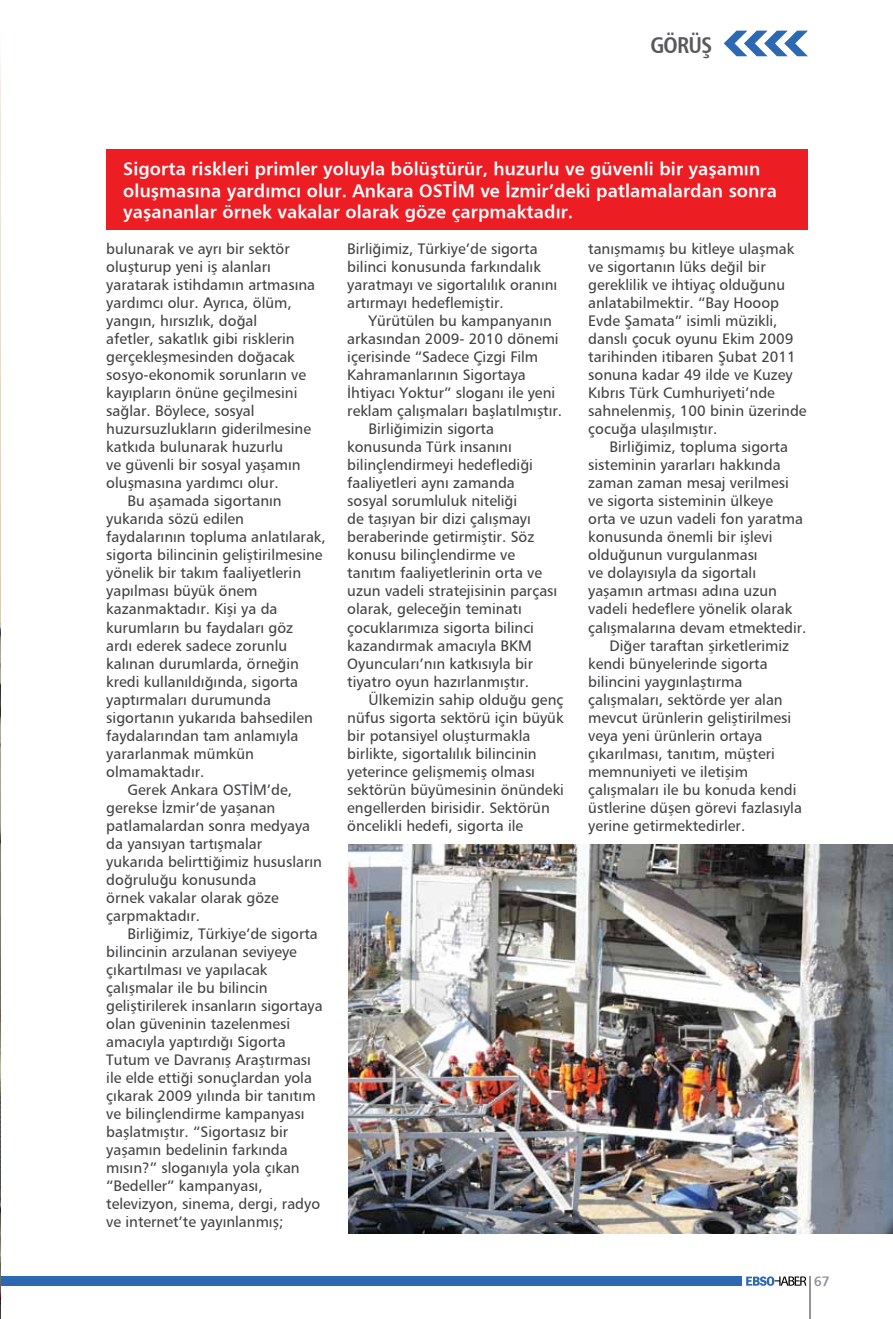
<style>
.page{position:relative;width:893px;height:1319px;background:#fff}
.page>*{position:absolute;margin:0;border:0;box-sizing:border-box;transform-origin:0 0}
.t1{font:700 condensed 22.5px "Frutiger";letter-spacing:-.03em;color:#58595b}
.t2{font:700 18px/21.6px "Frutiger";letter-spacing:.005em;color:#fff}
.t3{font:15px/18px "Frutiger Roman";color:#414042}
.t4{font:700 13.5px "Frutiger";color:#939598}
</style>
<div class="page">
<svg style="left:746px;top:1276px;width:60px;height:9px"></svg>
<div style="left:0;top:1276px;width:742px;height:9px;background:#2d68b2"></div>
<hr style="left:809px;top:1276px;width:2px;height:42px;background:#939598">
<svg style="left:724px;top:31px;width:84px;height:25px"></svg>
<img style="left:0;top:58px;width:1px;height:1260px">
<div style="left:106px;top:149px;width:702px;height:81px;background:#ed1d24"></div>
<img style="left:349px;top:844px;width:544px;height:389px">
<h1 class="t1" style="left:650px;top:31px;width:63px">GÖRÜŞ</h1>
<p class="t2" style="left:123px;top:158px;width:655px">Sigorta riskleri primler yoluyla bölüştürür, huzurlu ve güvenli bir yaşamın oluşmasına yardımcı olur. Ankara OSTİM ve İzmir’deki patlamalardan sonra yaşananlar örnek vakalar olarak göze çarpmaktadır.</p>
<p class="t3" style="left:106px;top:240px;width:185px">bulunarak ve ayrı bir sektör</p>
<p class="t3" style="left:106px;top:258px;width:166px">oluşturup yeni iş alanları</p>
<p class="t3" style="left:106px;top:276px;width:210px">yaratarak istihdamın artmasına</p>
<p class="t3" style="left:106px;top:294px;width:187px">yardımcı olur. Ayrıca, ölüm,</p>
<p class="t3" style="left:106px;top:312px;width:152px">yangın, hırsızlık, doğal</p>
<p class="t3" style="left:106px;top:330px;width:190px">afetler, sakatlık gibi risklerin</p>
<p class="t3" style="left:106px;top:348px;width:190px">gerçekleşmesinden doğacak</p>
<p class="t3" style="left:106px;top:366px;width:201px">sosyo-ekonomik sorunların ve</p>
<p class="t3" style="left:106px;top:384px;width:193px">kayıpların önüne geçilmesini</p>
<p class="t3" style="left:106px;top:402px;width:150px">sağlar. Böylece, sosyal</p>
<p class="t3" style="left:106px;top:420px;width:206px">huzursuzlukların giderilmesine</p>
<p class="t3" style="left:106px;top:438px;width:178px">katkıda bulunarak huzurlu</p>
<p class="t3" style="left:106px;top:456px;width:196px">ve güvenli bir sosyal yaşamın</p>
<p class="t3" style="left:106px;top:474px;width:174px">oluşmasına yardımcı olur.</p>
<p class="t3" style="left:128px;top:492px;width:156px">Bu aşamada sigortanın</p>
<p class="t3" style="left:106px;top:510px;width:139px">yukarıda sözü edilen</p>
<p class="t3" style="left:106px;top:528px;width:221px">faydalarının topluma anlatılarak,</p>
<p class="t3" style="left:106px;top:546px;width:218px">sigorta bilincinin geliştirilmesine</p>
<p class="t3" style="left:106px;top:564px;width:196px">yönelik bir takım faaliyetlerin</p>
<p class="t3" style="left:106px;top:582px;width:153px">yapılması büyük önem</p>
<p class="t3" style="left:106px;top:600px;width:173px">kazanmaktadır. Kişi ya da</p>
<p class="t3" style="left:106px;top:618px;width:188px">kurumların bu faydaları göz</p>
<p class="t3" style="left:106px;top:636px;width:182px">ardı ederek sadece zorunlu</p>
<p class="t3" style="left:106px;top:654px;width:194px">kalınan durumlarda, örneğin</p>
<p class="t3" style="left:106px;top:672px;width:193px">kredi kullanıldığında, sigorta</p>
<p class="t3" style="left:106px;top:690px;width:166px">yaptırmaları durumunda</p>
<p class="t3" style="left:106px;top:708px;width:208px">sigortanın yukarıda bahsedilen</p>
<p class="t3" style="left:106px;top:726px;width:194px">faydalarından tam anlamıyla</p>
<p class="t3" style="left:106px;top:744px;width:149px">yararlanmak mümkün</p>
<p class="t3" style="left:106px;top:762px;width:100px">olmamaktadır.</p>
<p class="t3" style="left:128px;top:780px;width:166px">Gerek Ankara OSTİM’de,</p>
<p class="t3" style="left:106px;top:798px;width:171px">gerekse İzmir’de yaşanan</p>
<p class="t3" style="left:106px;top:816px;width:205px">patlamalardan sonra medyaya</p>
<p class="t3" style="left:106px;top:834px;width:157px">da yansıyan tartışmalar</p>
<p class="t3" style="left:106px;top:852px;width:217px">yukarıda belirttiğimiz hususların</p>
<p class="t3" style="left:106px;top:870px;width:152px">doğruluğu konusunda</p>
<p class="t3" style="left:106px;top:888px;width:174px">örnek vakalar olarak göze</p>
<p class="t3" style="left:106px;top:906px;width:95px">çarpmaktadır.</p>
<p class="t3" style="left:128px;top:924px;width:192px">Birliğimiz, Türkiye’de sigorta</p>
<p class="t3" style="left:106px;top:942px;width:192px">bilincinin arzulanan seviyeye</p>
<p class="t3" style="left:106px;top:960px;width:163px">çıkartılması ve yapılacak</p>
<p class="t3" style="left:106px;top:978px;width:163px">çalışmalar ile bu bilincin</p>
<p class="t3" style="left:106px;top:996px;width:218px">geliştirilerek insanların sigortaya</p>
<p class="t3" style="left:106px;top:1014px;width:185px">olan güveninin tazelenmesi</p>
<p class="t3" style="left:106px;top:1032px;width:181px">amacıyla yaptırdığı Sigorta</p>
<p class="t3" style="left:106px;top:1050px;width:206px">Tutum ve Davranış Araştırması</p>
<p class="t3" style="left:106px;top:1068px;width:207px">ile elde ettiği sonuçlardan yola</p>
<p class="t3" style="left:106px;top:1086px;width:211px">çıkarak 2009 yılında bir tanıtım</p>
<p class="t3" style="left:106px;top:1104px;width:200px">ve bilinçlendirme kampanyası</p>
<p class="t3" style="left:106px;top:1122px;width:183px">başlatmıştır. “Sigortasız bir</p>
<p class="t3" style="left:106px;top:1140px;width:183px">yaşamın bedelinin farkında</p>
<p class="t3" style="left:106px;top:1158px;width:195px">mısın?” sloganıyla yola çıkan</p>
<p class="t3" style="left:106px;top:1176px;width:158px">“Bedeller” kampanyası,</p>
<p class="t3" style="left:106px;top:1194px;width:215px">televizyon, sinema, dergi, radyo</p>
<p class="t3" style="left:106px;top:1212px;width:178px">ve internet’te yayınlanmış;</p>
<p class="t3" style="left:347px;top:240px;width:212px">Birliğimiz, Türkiye’de sigorta bilinci konusunda farkındalık yaratmayı ve sigortalılık oranını artırmayı hedeflemiştir.</p>
<p class="t3" style="left:368px;top:312px;width:185px">Yürütülen bu kampanyanın</p>
<p class="t3" style="left:347px;top:330px;width:213px">arkasından 2009- 2010 dönemi</p>
<p class="t3" style="left:347px;top:348px;width:192px">içerisinde “Sadece Çizgi Film</p>
<p class="t3" style="left:347px;top:366px;width:180px">Kahramanlarının Sigortaya</p>
<p class="t3" style="left:347px;top:384px;width:209px">İhtiyacı Yoktur” sloganı ile yeni</p>
<p class="t3" style="left:347px;top:402px;width:216px">reklam çalışmaları başlatılmıştır.</p>
<p class="t3" style="left:368px;top:420px;width:127px">Birliğimizin sigorta</p>
<p class="t3" style="left:347px;top:438px;width:166px">konusunda Türk insanını</p>
<p class="t3" style="left:347px;top:456px;width:187px">bilinçlendirmeyi hedeflediği</p>
<p class="t3" style="left:347px;top:474px;width:169px">faaliyetleri aynı zamanda</p>
<p class="t3" style="left:347px;top:492px;width:171px">sosyal sorumluluk niteliği</p>
<p class="t3" style="left:347px;top:510px;width:185px">de taşıyan bir dizi çalışmayı</p>
<p class="t3" style="left:347px;top:528px;width:189px">beraberinde getirmiştir. Söz</p>
<p class="t3" style="left:347px;top:546px;width:169px">konusu bilinçlendirme ve</p>
<p class="t3" style="left:347px;top:564px;width:196px">tanıtım faaliyetlerinin orta ve</p>
<p class="t3" style="left:347px;top:582px;width:212px">uzun vadeli stratejisinin parçası</p>
<p class="t3" style="left:347px;top:600px;width:176px">olarak, geleceğin teminatı</p>
<p class="t3" style="left:347px;top:618px;width:188px">çocuklarımıza sigorta bilinci</p>
<p class="t3" style="left:347px;top:636px;width:186px">kazandırmak amacıyla BKM</p>
<p class="t3" style="left:347px;top:654px;width:187px">Oyuncuları’nın katkısıyla bir</p>
<p class="t3" style="left:347px;top:672px;width:183px">tiyatro oyun hazırlanmıştır.</p>
<p class="t3" style="left:368px;top:690px;width:196px">Ülkemizin sahip olduğu genç</p>
<p class="t3" style="left:347px;top:708px;width:218px">nüfus sigorta sektörü için büyük</p>
<p class="t3" style="left:347px;top:726px;width:185px">bir potansiyel oluşturmakla</p>
<p class="t3" style="left:347px;top:744px;width:191px">birlikte, sigortalılık bilincinin</p>
<p class="t3" style="left:347px;top:762px;width:189px">yeterince gelişmemiş olması</p>
<p class="t3" style="left:347px;top:780px;width:218px">sektörün büyümesinin önündeki</p>
<p class="t3" style="left:347px;top:798px;width:204px">engellerden birisidir. Sektörün</p>
<p class="t3" style="left:347px;top:816px;width:178px">öncelikli hedefi, sigorta ile</p>
<p class="t3" style="left:588px;top:240px;width:220px">tanışmamış bu kitleye ulaşmak ve sigortanın lüks değil bir gereklilik ve ihtiyaç olduğunu anlatabilmektir. “Bay Hooop<br>Evde Şamata” isimli müzikli, danslı çocuk oyunu Ekim 2009 tarihinden itibaren Şubat 2011 sonuna kadar 49 ilde ve Kuzey<br>Kıbrıs Türk Cumhuriyeti’nde sahnelenmiş, 100 binin üzerinde çocuğa ulaşılmıştır.</p>
<p class="t3" style="left:609px;top:438px;width:180px">Birliğimiz, topluma sigorta</p>
<p class="t3" style="left:588px;top:456px;width:194px">sisteminin yararları hakkında</p>
<p class="t3" style="left:588px;top:474px;width:202px">zaman zaman mesaj verilmesi</p>
<p class="t3" style="left:588px;top:492px;width:186px">ve sigorta sisteminin ülkeye</p>
<p class="t3" style="left:588px;top:510px;width:216px">orta ve uzun vadeli fon yaratma</p>
<p class="t3" style="left:588px;top:528px;width:186px">konusunda önemli bir işlevi</p>
<p class="t3" style="left:588px;top:546px;width:171px">olduğunun vurgulanması</p>
<p class="t3" style="left:588px;top:564px;width:169px">ve dolayısıyla da sigortalı</p>
<p class="t3" style="left:588px;top:582px;width:190px">yaşamın artması adına uzun</p>
<p class="t3" style="left:588px;top:600px;width:206px">vadeli hedeflere yönelik olarak</p>
<p class="t3" style="left:588px;top:618px;width:220px">çalışmalarına devam etmektedir.</p>
<p class="t3" style="left:609px;top:636px;width:181px">Diğer taraftan şirketlerimiz</p>
<p class="t3" style="left:588px;top:654px;width:181px">kendi bünyelerinde sigorta</p>
<p class="t3" style="left:588px;top:672px;width:156px">bilincini yaygınlaştırma</p>
<p class="t3" style="left:588px;top:690px;width:196px">çalışmaları, sektörde yer alan</p>
<p class="t3" style="left:588px;top:708px;width:204px">mevcut ürünlerin geliştirilmesi</p>
<p class="t3" style="left:588px;top:726px;width:176px">veya yeni ürünlerin ortaya</p>
<p class="t3" style="left:588px;top:744px;width:188px">çıkarılması, tanıtım, müşteri</p>
<p class="t3" style="left:588px;top:762px;width:161px">memnuniyeti ve iletişim</p>
<p class="t3" style="left:588px;top:780px;width:210px">çalışmaları ile bu konuda kendi</p>
<p class="t3" style="left:588px;top:798px;width:215px">üstlerine düşen görevi fazlasıyla</p>
<p class="t3" style="left:588px;top:816px;width:159px">yerine getirmektedirler.</p>
<p class="t4" style="left:814px;top:1272px;width:18px">67</p>
</div>
